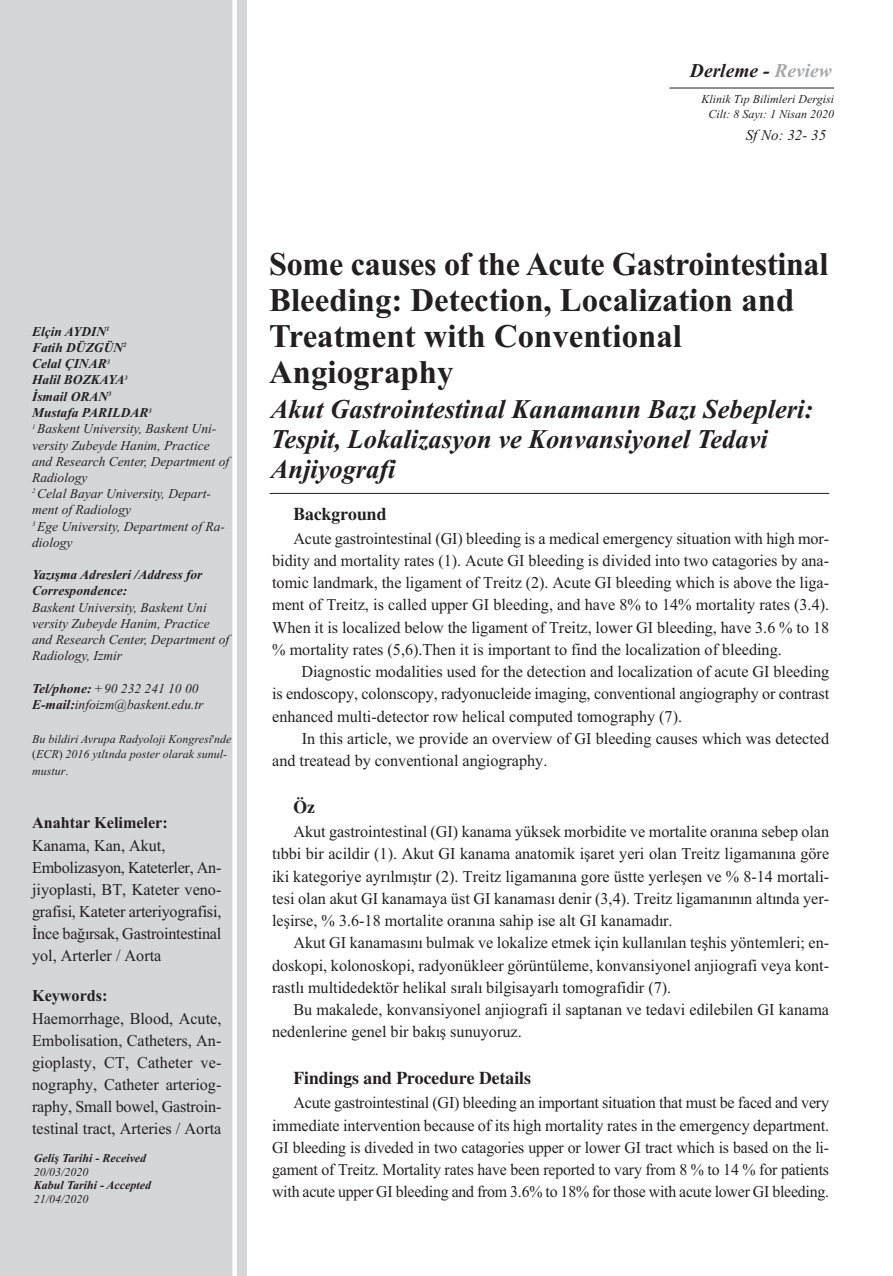
<style>
.page{position:relative;width:893px;height:1276px;background:#fff}
.page>*{position:absolute;margin:0;border:0;box-sizing:border-box;transform-origin:0 0}
.t1{font:700 33px/36px "Times New Roman";color:#231f20}
.t2{font:italic 700 27px/30px "Times New Roman";color:#231f20}
.t3{font:italic 700 19.5px "Times New Roman";color:#231f20}
.t4{font:700 18px "Times";color:#231f20}
.t5{font:16.5px/22.2px "Times New Roman";color:#231f20;text-align:justify}
.t6{font:700 16.5px "Times New Roman";color:#231f20}
.t7{font:italic 15px "Times New Roman";color:#231f20}
.t8{font:italic 13.5px/16.2px "Times New Roman";color:#231f20}
.t9{font:italic 700 13.5px/16.2px "Times New Roman";color:#231f20}
.t10{font:italic 12px/16px "Times New Roman";color:#231f20;text-align:center}
.t11{font:italic 700 12px "Times New Roman";color:#231f20}
.s1{color:#a8a9ad}
.s2{font-weight:700}
.s3{font-style:normal}
.s4{font-size:13.5px}
</style>
<div class="page">
<div style="left:0;top:0;width:247px;height:1276px;background:#d5d6d8"></div>
<hr style="left:270px;top:493px;width:559px;height:1px;background:#231f20">
<hr style="left:670px;top:88px;width:164px;height:1px;background:#231f20">
<div style="left:232px;top:0;width:5px;height:1276px;background:#fff"></div>
<p class="t3" style="left:690px;top:59px;width:143px">Derleme - <span class="s1">Review</span></p>
<p class="t10" style="left:702px;top:91px;width:134px;line-height:15.1px">Klinik Tıp Bilimleri Dergisi<br>Cilt: 8 Sayı: 1 Nisan 2020</p>
<p class="t7" style="left:746px;top:126px;width:82px">Sf No: 32- 35</p>
<p class="t8" style="left:32px;top:323px;width:199px"><span class="s2">Elçin AYDIN</span><sup>1<br></sup><span class="s2">Fatih DÜZGÜN</span><sup>2<br></sup><span class="s2">Celal ÇINAR</span><sup>3<br></sup><span class="s2">Halil BOZKAYA</span><sup>3<br></sup><span class="s2">İsmail ORAN</span><sup>3<br></sup><span class="s2">Mustafa PARILDAR</span><sup>3<br></sup><sup>1</sup> Baskent University, Baskent Uni&shy;versity Zubeyde Hanim, Practice and Research Center, Department of<br>Radiology<br><sup>2</sup> Celal Bayar University, Depart&shy;ment of Radiology<br><sup>3</sup> Ege University, Department of Ra&shy;diology</p>
<p class="t9" style="left:32px;top:566px;width:172px">Yazışma Adresleri /Address for<br>Correspondence:</p>
<p class="t8" style="left:32px;top:599px;width:199px">Baskent University, Baskent Uni versity Zubeyde Hanim, Practice and Research Center, Department of<br>Radiology, Izmir</p>
<p class="t8" style="left:32px;top:680px;width:173px"><span class="s2">Tel/phone:</span> +90 232 241 10 00<br><span class="s2">E-mail:</span>infoizm@baskent.edu.tr</p>
<p class="t10" style="left:32px;top:730px;width:201px;text-align:left">Bu bildiri Avrupa Radyoloji Kongresi<span class="s3">'</span>nde <span class="s3">(</span>ECR<span class="s3">)</span> 2016 y<span class="s4">ı</span>l<span class="s4">ı</span>nda poster olarak sunul&shy;mustur<span class="s3">.</span></p>
<p class="t6" style="left:32px;top:812px;width:137px">Anahtar Kelimeler:</p>
<p class="t5" style="left:32px;top:834px;width:191px;text-align:left">Kanama, Kan, Akut,<br>Embolizasyon, Kateterler, An&shy;jiyoplasti, BT, Kateter veno&shy;grafisi, Kateter arteriyografisi,<br>İnce bağırsak, Gastrointestinal yol, Arterler / Aorta</p>
<p class="t6" style="left:32px;top:985px;width:77px">Keywords:</p>
<p class="t5" style="left:32px;top:1008px;width:191px">Haemorrhage, Blood, Acute, Embolisation, Catheters, An&shy;gioplasty, CT, Catheter ve&shy;nography, Catheter arteriog&shy;raphy, Small bowel, Gastroin&shy;testinal tract, Arteries / Aorta</p>
<p class="t11" style="left:34px;top:1151px;width:114px">Geliş Tarihi - Received</p>
<p class="t10" style="left:34px;top:1163px;width:56px">20/03/2020</p>
<p class="t11" style="left:34px;top:1178px;width:119px">Kabul Tarihi - Accepted</p>
<p class="t10" style="left:34px;top:1190px;width:56px">21/04/2020</p>
<h1 class="t1" style="left:269px;top:245px;width:560px">Some causes of the Acute Gastrointestinal<br>Bleeding: Detection, Localization and<br>Treatment with Conventional<br>Angiography</h1>
<h2 class="t2" style="left:271px;top:394px;width:544px">Akut Gastrointestinal Kanamanın Bazı Sebepleri:<br>Tespit, Lokalizasyon ve Konvansiyonel Tedavi<br>Anjiyografi</h2>
<p class="t4" style="left:293px;top:503px;width:95px">Background</p>
<p class="t5" style="left:272px;top:527px;width:559px;text-indent:21px">Acute gastrointestinal (GI) bleeding is a medical emergency situation with high mor&shy;bidity and mortality rates (1). Acute GI bleeding is divided into two catagories by ana&shy;tomic landmark, the ligament of Treitz (2). Acute GI bleeding which is above the liga&shy;ment of Treitz, is called upper GI bleeding, and have 8% to 14% mortality rates (3.4).<br>When it is localized below the ligament of Treitz, lower GI bleeding, have 3.6 % to 18 % mortality rates (5,6).Then it is important to find the localization of bleeding.</p>
<p class="t5" style="left:272px;top:660px;width:559px;text-indent:29px">Diagnostic modalities used for the detection and localization of acute GI bleeding is endoscopy, colonscopy, radyonucleide imaging, conventional angiography or contrast enhanced multi-detector row helical computed tomography (7).</p>
<p class="t5" style="left:272px;top:727px;width:559px;text-indent:30px">In this article, we provide an overview of GI bleeding causes which was detected and treatead by conventional angiography.</p>
<p class="t4" style="left:293px;top:796px;width:23px">Öz</p>
<p class="t5" style="left:272px;top:820px;width:559px;text-indent:21px">Akut gastrointestinal (GI) kanama yüksek morbidite ve mortalite oranına sebep olan tıbbi bir acildir (1). Akut GI kanama anatomik işaret yeri olan Treitz ligamanına göre iki kategoriye ayrılmıştır (2). Treitz ligamanına gore üstte yerleşen ve % 8-14 mortali&shy;tesi olan akut GI kanamaya üst GI kanaması denir (3,4). Treitz ligamanının altında yer&shy;leşirse, % 3.6-18 mortalite oranına sahip ise alt GI kanamadır.</p>
<p class="t5" style="left:272px;top:931px;width:559px;text-indent:21px">Akut GI kanamasını bulmak ve lokalize etmek için kullanılan teşhis yöntemleri; en&shy;doskopi, kolonoskopi, radyonükleer görüntüleme, konvansiyonel anjiografi veya kont&shy;rastlı multidedektör helikal sıralı bilgisayarlı tomografidir (7).</p>
<p class="t5" style="left:272px;top:998px;width:559px;text-indent:21px">Bu makalede, konvansiyonel anjiografi il saptanan ve tedavi edilebilen GI kanama nedenlerine genel bir bakış sunuyoruz.</p>
<p class="t4" style="left:293px;top:1067px;width:239px">Findings and Procedure Details</p>
<p class="t5" style="left:272px;top:1091px;width:559px;text-indent:21px">Acute gastrointestinal (GI) bleeding an important situation that must be faced and very immediate intervention because of its high mortality rates in the emergency department.<br>GI bleeding is diveded in two catagories upper or lower GI tract which is based on the li&shy;gament of Treitz. Mortality rates have been reported to vary from 8 % to 14 % for patients with acute upper GI bleeding and from 3.6% to 18% for those with acute lower GI bleeding.</p>
</div>
